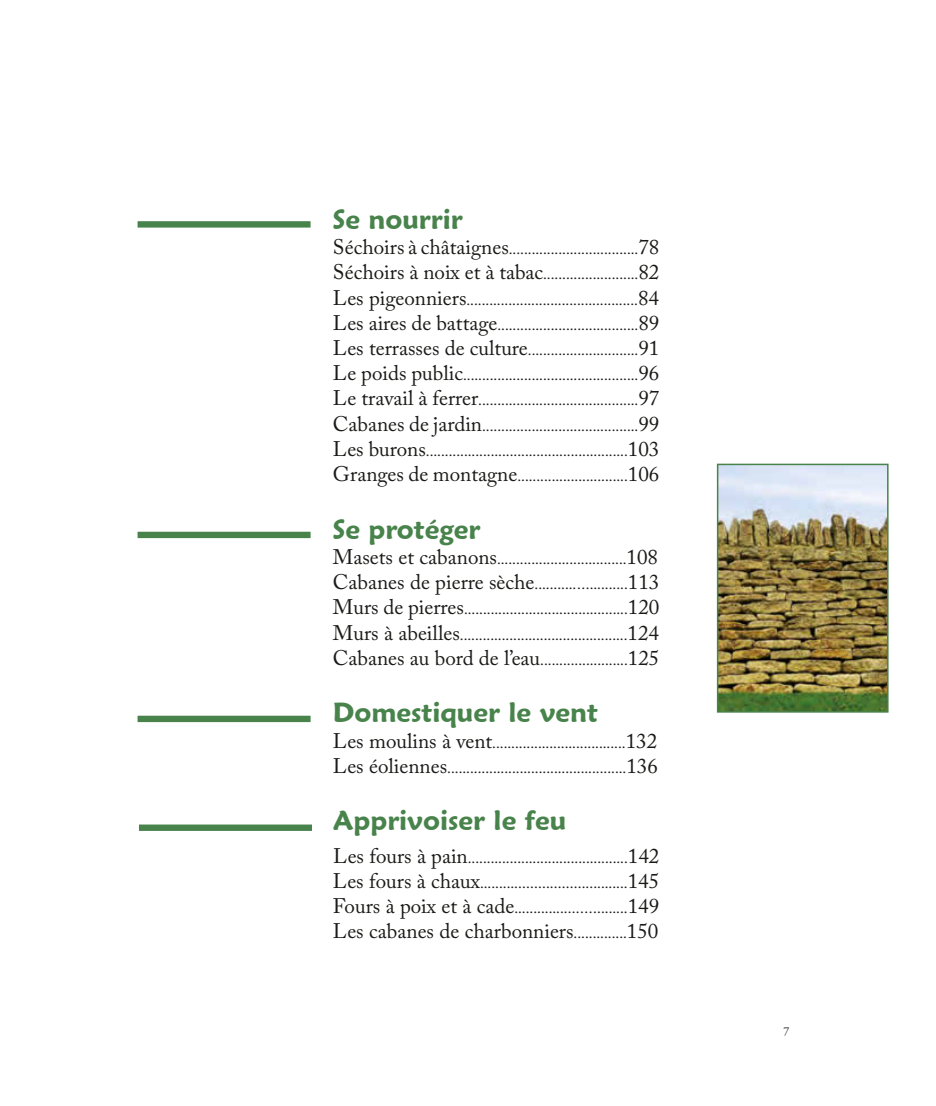
<style>
.page{position:relative;width:936px;height:1106px;background:#fff}
.page>*{position:absolute;margin:0;border:0;box-sizing:border-box;transform-origin:0 0}
.t1{font:600 27px "Maiandra GD";color:#48834b}
.t2{font:21px "Adobe Caslon Pro";color:#1a1a18}
.t3{font:15px "Adobe Caslon Pro";color:#1a1a18}
.s1{font-size:21px}
.s2{font-size:15px}
</style>
<div class="page">
<div style="left:138px;top:532px;width:172px;height:5px;background:#48834b"></div>
<div style="left:137px;top:531px;width:173px;height:7px;border:2px solid #48834b"></div>
<div style="left:140px;top:825px;width:171px;height:5px;background:#48834b"></div>
<div style="left:139px;top:824px;width:173px;height:7px;border:2px solid #48834b"></div>
<div style="left:137px;top:221px;width:173px;height:6px;border:2px solid #48834b"></div>
<div style="left:138px;top:716px;width:172px;height:5px;background:#48834b"></div>
<div style="left:137px;top:715px;width:173px;height:7px;border:2px solid #48834b"></div>
<img style="left:719px;top:466px;width:166px;height:243px">
<div style="left:716px;top:463px;width:172px;height:249px;border:2px solid #48834b"></div>
<p class="t1" style="left:333px;top:203px;width:131px">Se nourrir</p>
<p class="t3" style="left:333px;top:240px;width:328px"><span class="s1">Séchoirs à châtaignes</span>..................................<span class="s1">78</span></p>
<p class="t3" style="left:333px;top:265px;width:328px"><span class="s1">Séchoirs à noix et à tabac</span>.........................<span class="s1">82</span></p>
<p class="t3" style="left:333px;top:291px;width:327px"><span class="s1">Les pigeonniers</span>.............................................<span class="s1">84</span></p>
<p class="t3" style="left:333px;top:316px;width:328px"><span class="s1">Les aires de battage</span>.....................................<span class="s1">89</span></p>
<p class="t3" style="left:333px;top:341px;width:328px"><span class="s1">Les terrasses de culture</span>.............................<span class="s1">91</span></p>
<p class="t3" style="left:333px;top:366px;width:328px"><span class="s1">Le poids public</span>..............................................<span class="s1">96</span></p>
<p class="t3" style="left:333px;top:391px;width:328px"><span class="s1">Le travail à ferrer</span>..........................................<span class="s1">97</span></p>
<p class="t3" style="left:333px;top:417px;width:328px"><span class="s1">Cabanes de jardin</span>.........................................<span class="s1">99</span></p>
<p class="t3" style="left:333px;top:442px;width:328px"><span class="s1">Les burons</span>.....................................................<span class="s1">103</span></p>
<p class="t3" style="left:333px;top:467px;width:328px"><span class="s1">Granges de montagne</span>.............................<span class="s1">106</span></p>
<p class="t1" style="left:333px;top:512px;width:149px">Se protéger</p>
<p class="t3" style="left:333px;top:550px;width:327px"><span class="s1">Masets et cabanons</span>..................................<span class="s1">108</span></p>
<p class="t3" style="left:333px;top:575px;width:328px"><span class="s1">Cabanes de pierre sèche</span>........................<span class="s1">113</span></p>
<p class="t3" style="left:333px;top:600px;width:328px"><span class="s1">Murs de pierres</span>...........................................<span class="s1">120</span></p>
<p class="t3" style="left:333px;top:625px;width:328px"><span class="s1">Murs à abeilles</span>............................................<span class="s1">124</span></p>
<p class="t2" style="left:333px;top:645px;width:328px">Cabanes au bord de l’eau<span class="s2">.......................</span>125</p>
<p class="t1" style="left:333px;top:696px;width:267px">Domestiquer le vent</p>
<p class="t3" style="left:333px;top:733px;width:326px"><span class="s1">Les moulins à vent</span>...................................<span class="s1">132</span></p>
<p class="t3" style="left:333px;top:759px;width:326px"><span class="s1">Les éoliennes</span>...............................................<span class="s1">136</span></p>
<p class="t1" style="left:333px;top:804px;width:234px">Apprivoiser le feu</p>
<p class="t3" style="left:333px;top:849px;width:327px"><span class="s1">Les fours à pain</span>..........................................<span class="s1">142</span></p>
<p class="t3" style="left:333px;top:874px;width:328px"><span class="s1">Les fours à chaux</span>......................................<span class="s1">145</span></p>
<p class="t3" style="left:333px;top:899px;width:328px"><span class="s1">Fours à poix et à cade</span>.............................<span class="s1">149</span></p>
<p class="t2" style="left:333px;top:919px;width:327px">Les cabanes de charbonniers<span class="s2">..............</span>150</p>
</div>
